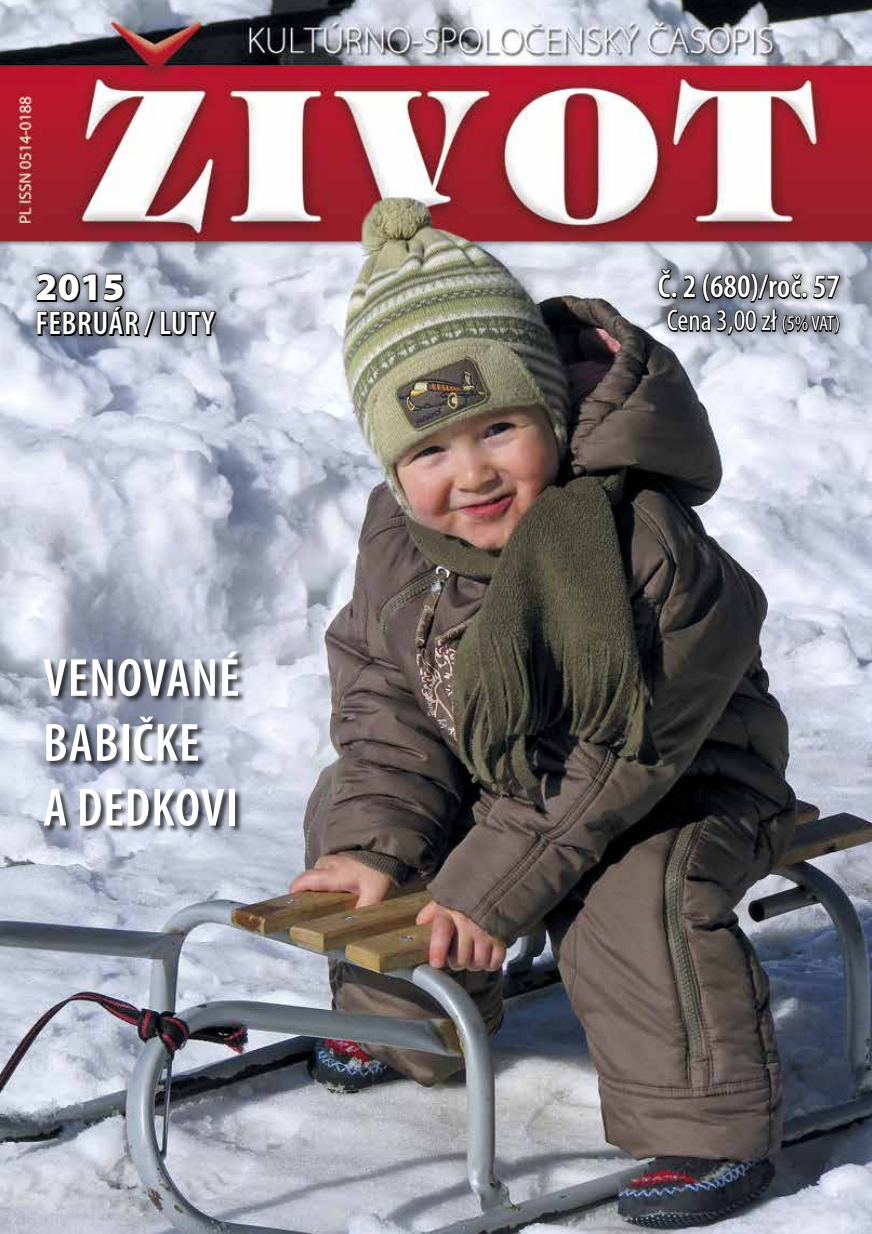
<style>
.page{position:relative;width:872px;height:1234px;background:#fff}
.page>*{position:absolute;margin:0;border:0;box-sizing:border-box;transform-origin:0 0}
.t1{font:600 condensed 54px/64.8px "Myriad Pro";letter-spacing:.02em;color:#fff}
.t2{font:900 39px "Myriad Pro";color:#fff}
.t3{font:600 condensed 33px "Myriad Pro";letter-spacing:.015em;color:#fff}
.t4{font:condensed 30px "Myriad Pro";color:#fff}
.s1{font-size:21px}
</style>
<div class="page">
<img style="left:0;top:0;width:872px;height:1233px">
<div style="left:43px;top:651px;width:203px;height:183px;background:#000;opacity:.75"></div>
<div style="left:28px;top:264px;width:104px;height:45px;background:#000;opacity:.62"></div>
<div style="left:28px;top:298px;width:196px;height:46px;background:#000;opacity:.62"></div>
<svg style="left:36px;top:273px;width:181px;height:64px;background:#71757f"></svg>
<div style="left:650px;top:261px;width:198px;height:81px;background:#000;opacity:.62"></div>
<svg style="left:658px;top:269px;width:181px;height:74px;background:#747781"></svg>
<p class="t2" style="left:35px;top:260px;width:91px">2015</p>
<p class="t3" style="left:36px;top:302px;width:180px">FEBRUÁR / LUTY</p>
<h1 class="t1" style="left:43px;top:644px;width:198px">VENOVANÉ<br>BABIČKE<br>A DEDKOVI</h1>
<p class="t3" style="left:658px;top:266px;width:184px">Č. 2 (680)/roč. 57</p>
<p class="t4" style="left:667px;top:302px;width:175px">Cena 3,00 zł <span class="s1">(5% VAT)</span></p>
</div>
